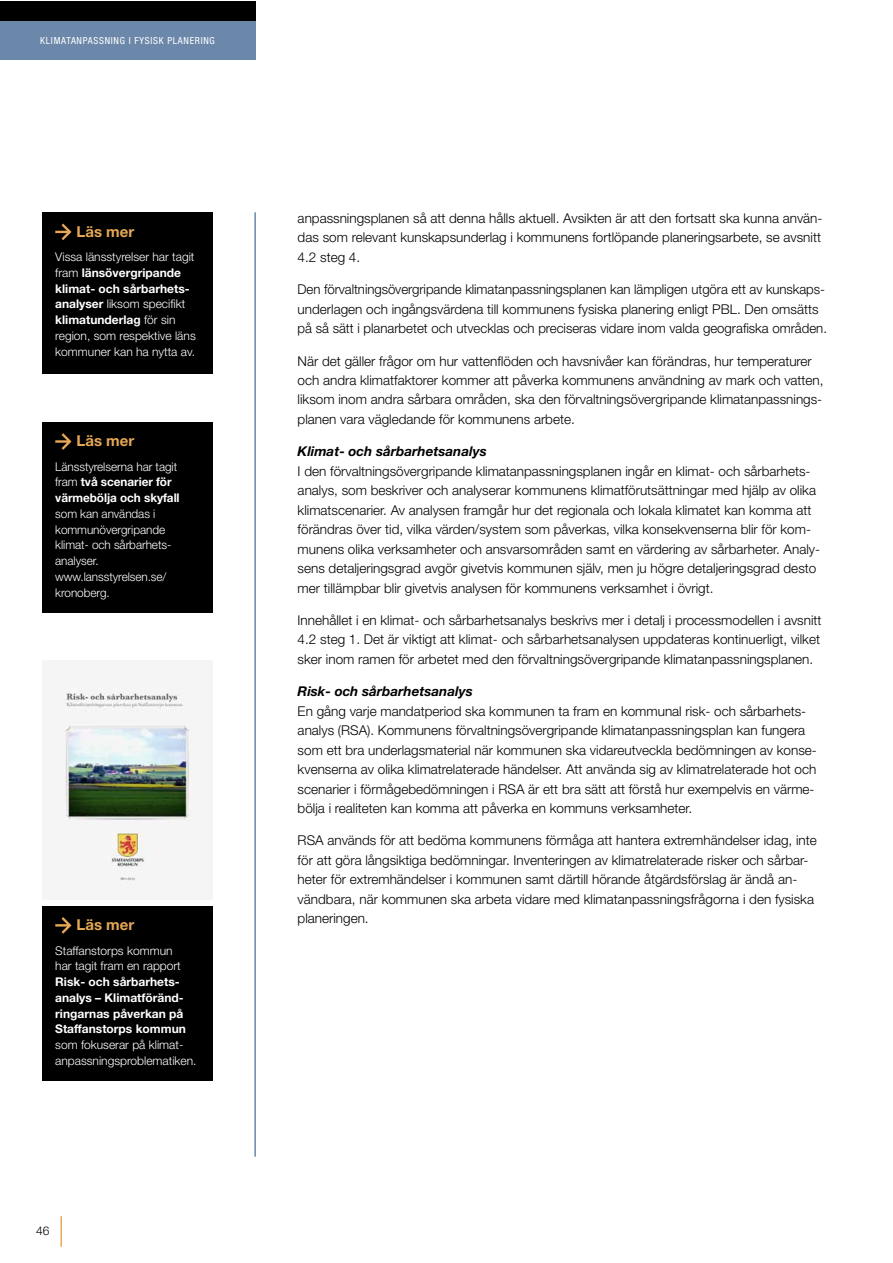
<style>
.page{position:relative;width:893px;height:1263px;background:#fff}
.page>*{position:absolute;margin:0;border:0;box-sizing:border-box;transform-origin:0 0}
.t1{font:700 15px "Helvetica Neue";color:#e6a855}
.t2{font:300 13.5px/19.5px "Helvetica Neue";color:#000}
.t3{font:italic 700 13.5px "Helvetica Neue";color:#000}
.t4{font:300 12px/15.8px "Helvetica Neue";color:#fff}
.t5{font:700 12px/15.8px "Helvetica Neue";color:#fff}
.t6{font:300 12px "Helvetica Neue";color:#000}
.t7{font:condensed 9.75px "Helvetica Neue";letter-spacing:.075em;color:#fff}
.s1{font-weight:700}
.s2{font-weight:300}
</style>
<div class="page">
<hr style="left:254px;top:212px;width:2px;height:945px;background:#6b87a9">
<div style="left:0;top:1px;width:255px;height:20px;background:#000"></div>
<div style="left:0;top:21px;width:255px;height:39px;background:#6b87a9"></div>
<div style="left:43px;top:212px;width:170px;height:162px;background:#000"></div>
<svg style="left:55px;top:224px;width:17px;height:16px"></svg>
<div style="left:43px;top:906px;width:170px;height:174px;background:#000"></div>
<svg style="left:55px;top:917px;width:17px;height:17px"></svg>
<img style="left:64px;top:693px;width:129px;height:192px">
<div style="left:43px;top:422px;width:170px;height:191px;background:#000"></div>
<svg style="left:55px;top:433px;width:17px;height:17px"></svg>
<hr style="left:60px;top:1216px;width:2px;height:31px;background:#e6a855">
<p class="t7" style="left:40px;top:35px;width:176px">KLIMATANPASSNING I FYSISK PLANERING</p>
<p class="t1" style="left:77px;top:222px;width:59px">Läs mer</p>
<p class="t4" style="left:55px;top:249px;width:142px">Vissa länsstyrelser har tagit fram <span class="s1">länsövergripande klimat- och sårbarhets&shy;analyser</span> liksom specifikt <span class="s1">klimatunderlag</span> för sin region, som respektive läns kommuner kan ha nytta av.</p>
<p class="t1" style="left:77px;top:432px;width:59px">Läs mer</p>
<p class="t5" style="left:55px;top:458px;width:126px"><span class="s2">Länsstyrelserna har tagit fram</span> två scenarier för värmebölja och skyfall</p>
<p class="t4" style="left:55px;top:505px;width:118px">som kan användas i kommunövergripande klimat- och sårbarhets&shy;analyser. www.lansstyrelsen.se/ kronoberg.</p>
<p class="t1" style="left:77px;top:916px;width:59px">Läs mer</p>
<p class="t4" style="left:55px;top:942px;width:127px">Staffanstorps kommun har tagit fram en rapport</p>
<p class="t5" style="left:55px;top:973px;width:132px">Risk- och sårbarhets&shy;analys – Klimatföränd&shy;ringarnas påverkan på<br>Staffanstorps kommun</p>
<p class="t4" style="left:55px;top:1036px;width:143px">som fokuserar på klimat&shy;anpassningsproblematiken.</p>
<p class="t6" style="left:36px;top:1224px;width:15px">46</p>
<p class="t2" style="left:298px;top:208px;width:526px;text-align:justify">anpassningsplanen så att denna hålls aktuell. Avsikten är att den fortsatt ska kunna använ&shy;das som relevant kunskapsunderlag i kommunens fortlöpande planeringsarbete, se avsnitt 4.2 steg 4.</p>
<p class="t2" style="left:298px;top:279px;width:531px">Den förvaltningsövergripande klimatanpassningsplanen kan lämpligen utgöra ett av kunskaps&shy;underlagen och ingångsvärdena till kommunens fysiska planering enligt PBL. Den omsätts på så sätt i planarbetet och utvecklas och preciseras vidare inom valda geografiska områden.</p>
<p class="t2" style="left:298px;top:351px;width:527px">När det gäller frågor om hur vattenflöden och havsnivåer kan förändras, hur temperaturer och andra klimatfaktorer kommer att påverka kommunens användning av mark och vatten, liksom inom andra sårbara områden, ska den förvaltningsövergripande klimatanpassnings&shy;planen vara vägledande för kommunens arbete.</p>
<p class="t3" style="left:298px;top:443px;width:191px">Klimat- och sårbarhetsanalys</p>
<p class="t2" style="left:298px;top:461px;width:524px">I den förvaltningsövergripande klimatanpassningsplanen ingår en klimat- och sårbarhets&shy;analys, som beskriver och analyserar kommunens klimatförutsättningar med hjälp av olika klimatscenarier. Av analysen framgår hur det regionala och lokala klimatet kan komma att förändras över tid, vilka värden/system som påverkas, vilka konsekvenserna blir för kom&shy;munens olika verksamheter och ansvarsområden samt en värdering av sårbarheter. Analy&shy;sens detaljeringsgrad avgör givetvis kommunen själv, men ju högre detaljeringsgrad desto mer tillämpbar blir givetvis analysen för kommunens verksamhet i övrigt.</p>
<p class="t2" style="left:298px;top:610px;width:525px;text-align:justify">Innehållet i en klimat- och sårbarhetsanalys beskrivs mer i detalj i processmodellen i avsnitt 4.2 steg 1. Det är viktigt att klimat- och sårbarhetsanalysen uppdateras kontinuerligt, vilket sker inom ramen för arbetet med den förvaltningsövergripande klimatanpassningsplanen.</p>
<p class="t3" style="left:298px;top:683px;width:177px">Risk- och sårbarhetsanalys</p>
<p class="t2" style="left:298px;top:701px;width:521px">En gång varje mandatperiod ska kommunen ta fram en kommunal risk- och sårbarhets&shy;analys (RSA). Kommunens förvaltningsövergripande klimatanpassningsplan kan fungera som ett bra underlagsmaterial när kommunen ska vidareutveckla bedömningen av konse&shy;kvenserna av olika klimatrelaterade händelser. Att använda sig av klimatrelaterade hot och scenarier i förmågebedömningen i RSA är ett bra sätt att förstå hur exempelvis en värme&shy;bölja i realiteten kan komma att påverka en kommuns verksamheter.</p>
<p class="t2" style="left:298px;top:831px;width:521px">RSA används för att bedöma kommunens förmåga att hantera extremhändelser idag, inte för att göra långsiktiga bedömningar. Inventeringen av klimatrelaterade risker och sårbar&shy;heter för extremhändelser i kommunen samt därtill hörande åtgärdsförslag är ändå an&shy;vändbara, när kommunen ska arbeta vidare med klimatanpassningsfrågorna i den fysiska planeringen.</p>
</div>
